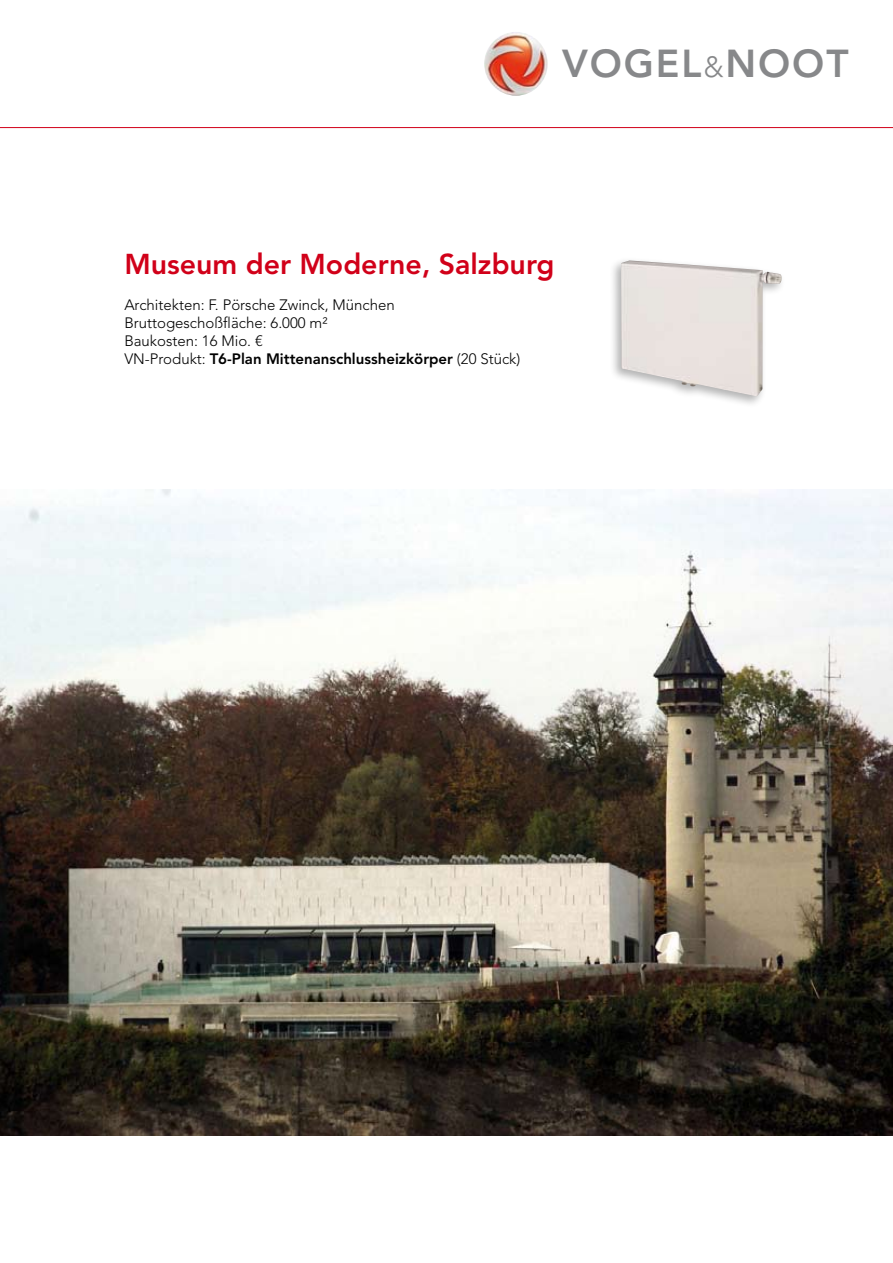
<style>
.page{position:relative;width:893px;height:1263px;background:#fff}
.page>*{position:absolute;margin:0;border:0;box-sizing:border-box;transform-origin:0 0}
.t1{font:800 38.7px "Avenir";letter-spacing:.05em;color:#87888a}
.t2{font:800 28.5px "Avenir LTCE";color:#d10019}
.t3{font:300 15px/18px "Avenir LTCE";color:#000}
.s1{font-weight:300;font-size:28.95px}
.s2{font-weight:800}
</style>
<div class="page">
<hr style="left:0;top:127px;width:893px;height:1px;background:#d10019">
<img style="left:484px;top:32px;width:64px;height:64px;border-radius:32px">
<img style="left:0;top:489px;width:893px;height:646px">
<div style="left:608px;top:256px;width:201px;height:171px;background:#000;opacity:.3"></div>
<img style="left:621px;top:260px;width:161px;height:136px">
<h1 class="t1" style="left:562px;top:40px;width:288px">VOGEL<span class="s1">&amp;</span>NOOT</h1>
<h2 class="t2" style="left:124px;top:247px;width:432px">Museum der Moderne, Salzburg</h2>
<p class="t3" style="left:124px;top:296px;width:397px">Architekten: F. Pörsche Zwinck, München Bruttogeschoßfläche: 6.000 m²<br>Baukosten: 16 Mio. €<br>VN-Produkt: <span class="s2">T6-Plan Mittenanschlussheizkörper</span> (20 Stück)</p>
</div>
